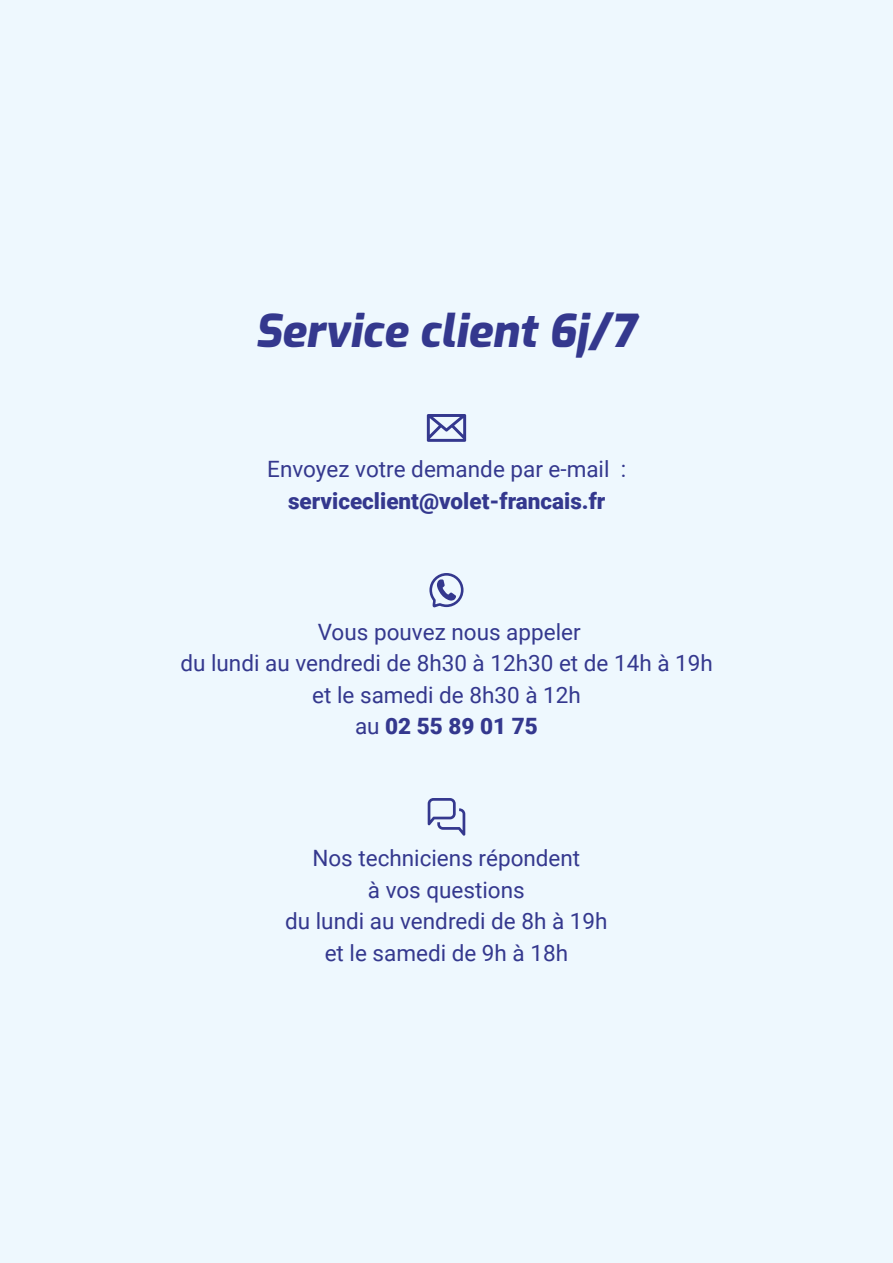
<style>
.page{position:relative;width:893px;height:1263px;background:#eef8fe}
.page>*{position:absolute;margin:0;border:0;box-sizing:border-box;transform-origin:0 0}
.t1{font:italic 800 45px "Exo";color:#34388e}
.t2{font:22.5px/31.5px "Roboto";color:#34388e;text-align:center}
.t3{font:900 22.5px "Roboto";color:#34388e}
.s1{font-weight:900}
</style>
<div class="page">
<svg style="left:427px;top:414px;width:39px;height:28px"></svg>
<svg style="left:429px;top:573px;width:35px;height:35px"></svg>
<svg style="left:428px;top:798px;width:37px;height:38px"></svg>
<h1 class="t1" style="left:255px;top:297px;width:382px">Service client 6j/7</h1>
<p class="t2" style="left:267px;top:453px;width:360px">Envoyez votre demande par e-mail :</p>
<p class="t3" style="left:288px;top:485px;width:319px">serviceclient@volet-francais.fr</p>
<p class="t2" style="left:180px;top:615px;width:534px">Vous pouvez nous appeler<br>du lundi au vendredi de 8h30 à 12h30 et de 14h à 19h et le samedi de 8h30 à 12h<br>au <span class="s1">02 55 89 01 75</span></p>
<p class="t2" style="left:285px;top:842px;width:324px">Nos techniciens répondent<br>à vos questions<br>du lundi au vendredi de 8h à 19h et le samedi de 9h à 18h</p>
</div>
